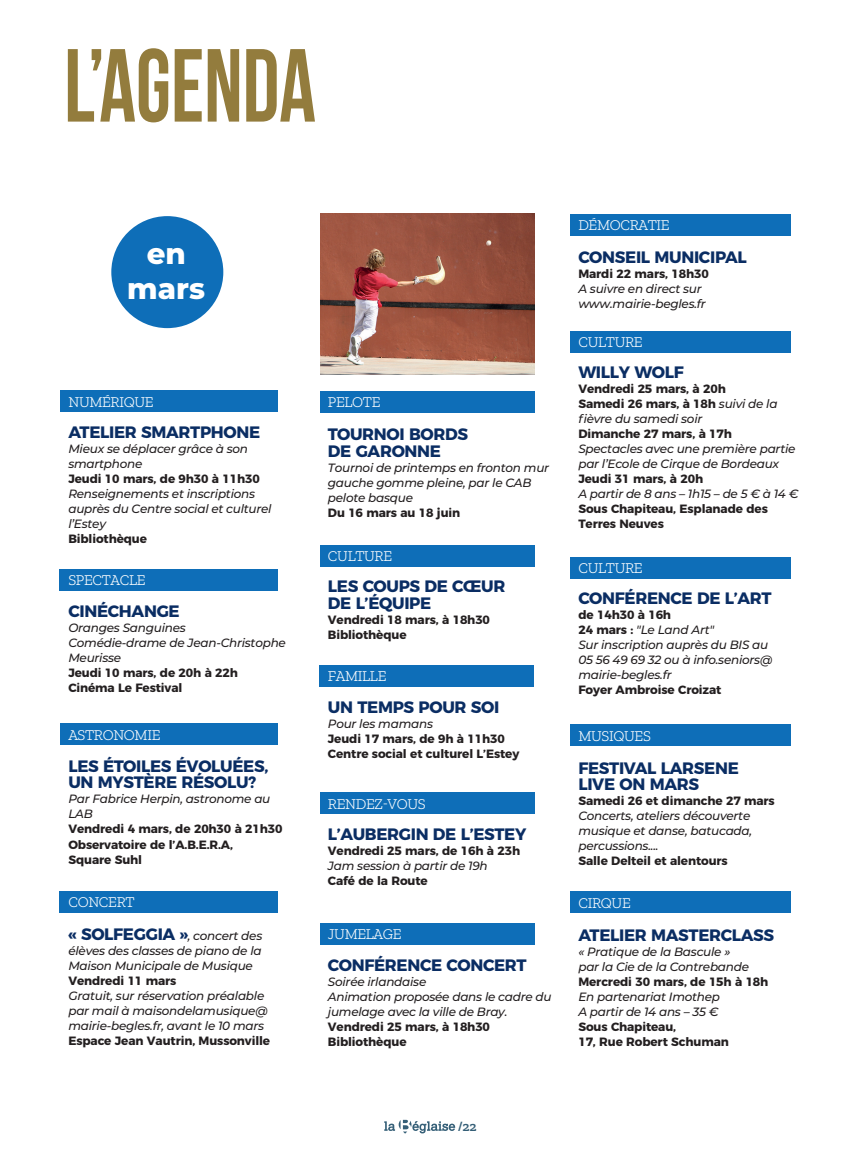
<style>
.page{position:relative;width:851px;height:1149px;background:#fff}
.page>*{position:absolute;margin:0;border:0;box-sizing:border-box;transform-origin:0 0}
.t1{font:700 103.5px "Bebas Neue";color:#937c3d;scale:.87 1}
.t2{font:800 29.25px "Montserrat";color:#fff}
.t3{font:700 16.5px "Montserrat";letter-spacing:-.02em;color:#0a2d63}
.t4{font:300 15px "Zilla Slab";letter-spacing:-.025em;color:#fff}
.t5{font:600 13.5px "Zilla Slab";color:#355f77}
.t6{font:italic 500 12px/15px "Montserrat";letter-spacing:-.02em;color:#231f20}
.t7{font:700 12px/15px "Montserrat";letter-spacing:-.01em;color:#231f20}
.s1{font-weight:500;font-style:italic;font-size:12px;color:#231f20}
.s2{font-weight:700;font-style:normal}
</style>
<div class="page">
<div style="left:319px;top:665px;width:215px;height:21px;background:#0e6eb8"></div>
<div style="left:60px;top:391px;width:218px;height:21px;background:#0e6eb8"></div>
<div style="left:59px;top:569px;width:219px;height:21px;background:#0e6eb8"></div>
<div style="left:60px;top:723px;width:218px;height:21px;background:#0e6eb8"></div>
<div style="left:320px;top:923px;width:214px;height:21px;background:#0e6eb8"></div>
<div style="left:570px;top:557px;width:220px;height:21px;background:#0e6eb8"></div>
<div style="left:320px;top:792px;width:214px;height:21px;background:#0e6eb8"></div>
<div style="left:59px;top:891px;width:219px;height:21px;background:#0e6eb8"></div>
<div style="left:320px;top:391px;width:214px;height:21px;background:#0e6eb8"></div>
<div style="left:570px;top:214px;width:220px;height:21px;background:#0e6eb8"></div>
<div style="left:570px;top:724px;width:220px;height:21px;background:#0e6eb8"></div>
<div style="left:320px;top:545px;width:214px;height:21px;background:#0e6eb8"></div>
<div style="left:569px;top:332px;width:221px;height:21px;background:#0e6eb8"></div>
<div style="left:570px;top:891px;width:220px;height:21px;background:#0e6eb8"></div>
<div style="left:111px;top:216px;width:112px;height:112px;background:#0e6eb8;border-radius:50%"></div>
<svg style="left:384px;top:1119px;width:71px;height:14px"></svg>
<img style="left:320px;top:213px;width:214px;height:161px">
<p class="t1" style="left:64px;top:29px;width:291px">L’AGENDA</p>
<p class="t2" style="left:147px;top:232px;width:41px">en</p>
<p class="t2" style="left:127px;top:267px;width:79px">mars</p>
<p class="t4" style="left:68px;top:393px;width:87px">NUMÉRIQUE</p>
<p class="t3" style="left:68px;top:418px;width:193px">ATELIER SMARTPHONE</p>
<p class="t6" style="left:68px;top:440px;width:181px">Mieux se déplacer grâce à son smartphone</p>
<p class="t7" style="left:68px;top:470px;width:193px">Jeudi 10 mars, de 9h30 à 11h30</p>
<p class="t6" style="left:68px;top:485px;width:205px">Renseignements et inscriptions auprès du Centre social et culturel l’Estey</p>
<p class="t7" style="left:68px;top:530px;width:80px">Bibliothèque</p>
<p class="t4" style="left:68px;top:572px;width:79px">SPECTACLE</p>
<p class="t3" style="left:68px;top:597px;width:113px">CINÉCHANGE</p>
<p class="t6" style="left:68px;top:619px;width:119px">Oranges Sanguines</p>
<p class="t6" style="left:68px;top:634px;width:219px">Comédie-drame de Jean-Christophe<br>Meurisse</p>
<p class="t7" style="left:68px;top:664px;width:171px">Jeudi 10 mars, de 20h à 22h</p>
<p class="t7" style="left:68px;top:679px;width:115px">Cinéma Le Festival</p>
<p class="t4" style="left:68px;top:727px;width:94px">ASTRONOMIE</p>
<p class="t3" style="left:68px;top:752px;width:201px">LES ÉTOILES ÉVOLUÉES,</p>
<p class="t3" style="left:68px;top:768px;width:189px">UN MYSTÈRE RÉSOLU?</p>
<p class="t6" style="left:68px;top:791px;width:203px">Par Fabrice Herpin, astronome au<br>LAB</p>
<p class="t7" style="left:68px;top:820px;width:216px">Vendredi 4 mars, de 20h30 à 21h30</p>
<p class="t7" style="left:68px;top:835px;width:166px">Observatoire de l’A.B.E.R.A,</p>
<p class="t7" style="left:68px;top:850px;width:75px">Square Suhl</p>
<p class="t4" style="left:68px;top:893px;width:68px">CONCERT</p>
<p class="t3" style="left:68px;top:920px;width:195px">« SOLFEGGIA »<span class="s1">, concert des</span></p>
<p class="t6" style="left:68px;top:942px;width:195px">élèves des classes de piano de la<br>Maison Municipale de Musique</p>
<p class="t7" style="left:68px;top:972px;width:109px">Vendredi 11 mars</p>
<p class="t6" style="left:68px;top:987px;width:201px">Gratuit, sur réservation préalable par mail à maisondelamusique@ mairie-begles.fr, avant le 10 mars</p>
<p class="t7" style="left:68px;top:1032px;width:203px">Espace Jean Vautrin, Mussonville</p>
<p class="t4" style="left:328px;top:394px;width:54px">PELOTE</p>
<p class="t3" style="left:328px;top:420px;width:142px">TOURNOI BORDS</p>
<p class="t3" style="left:328px;top:437px;width:115px">DE GARONNE</p>
<p class="t6" style="left:328px;top:459px;width:223px">Tournoi de printemps en fronton mur gauche gomme pleine, par le CAB pelote basque</p>
<p class="t7" style="left:328px;top:504px;width:134px">Du 16 mars au 18 juin</p>
<p class="t4" style="left:328px;top:547px;width:66px">CULTURE</p>
<p class="t3" style="left:328px;top:572px;width:179px">LES COUPS DE CŒUR</p>
<p class="t3" style="left:328px;top:589px;width:105px">DE L’ÉQUIPE</p>
<p class="t7" style="left:328px;top:610px;width:163px">Vendredi 18 mars, à 18h30</p>
<p class="t7" style="left:328px;top:625px;width:80px">Bibliothèque</p>
<p class="t4" style="left:328px;top:667px;width:60px">FAMILLE</p>
<p class="t3" style="left:328px;top:693px;width:173px">UN TEMPS POUR SOI</p>
<p class="t6" style="left:328px;top:715px;width:107px">Pour les mamans</p>
<p class="t7" style="left:328px;top:729px;width:178px">Jeudi 17 mars, de 9h à 11h30</p>
<p class="t7" style="left:328px;top:744px;width:193px">Centre social et culturel L’Estey</p>
<p class="t4" style="left:328px;top:795px;width:99px">RENDEZ-VOUS</p>
<p class="t3" style="left:328px;top:820px;width:200px">L’AUBERGIN DE L’ESTEY</p>
<p class="t7" style="left:328px;top:842px;width:194px">Vendredi 25 mars, de 16h à 23h</p>
<p class="t6" style="left:328px;top:857px;width:161px">Jam session à partir de 19h</p>
<p class="t7" style="left:328px;top:872px;width:101px">Café de la Route</p>
<p class="t4" style="left:328px;top:925px;width:75px">JUMELAGE</p>
<p class="t3" style="left:328px;top:951px;width:200px">CONFÉRENCE CONCERT</p>
<p class="t6" style="left:328px;top:973px;width:100px">Soirée irlandaise</p>
<p class="t6" style="left:328px;top:988px;width:225px">Animation proposée dans le cadre du jumelage avec la ville de Bray.</p>
<p class="t7" style="left:328px;top:1017px;width:163px">Vendredi 25 mars, à 18h30</p>
<p class="t7" style="left:328px;top:1032px;width:80px">Bibliothèque</p>
<p class="t4" style="left:578px;top:217px;width:93px">DÉMOCRATIE</p>
<p class="t3" style="left:578px;top:244px;width:170px">CONSEIL MUNICIPAL</p>
<p class="t7" style="left:578px;top:265px;width:132px">Mardi 22 mars, 18h30</p>
<p class="t6" style="left:578px;top:281px;width:125px">A suivre en direct sur</p>
<p class="t6" style="left:578px;top:296px;width:129px">www.mairie-begles.fr</p>
<p class="t4" style="left:578px;top:333px;width:66px">CULTURE</p>
<p class="t3" style="left:578px;top:359px;width:107px">WILLY WOLF</p>
<p class="t7" style="left:578px;top:380px;width:149px">Vendredi 25 mars, à 20h</p>
<p class="t6" style="left:578px;top:396px;width:201px"><span class="s2">Samedi 26 mars, à 18h</span> suivi de la fièvre du samedi soir</p>
<p class="t7" style="left:578px;top:425px;width:155px">Dimanche 27 mars, à 17h</p>
<p class="t6" style="left:578px;top:441px;width:218px">Spectacles avec une première partie par l’Ecole de Cirque de Bordeaux</p>
<p class="t7" style="left:578px;top:470px;width:126px">Jeudi 31 mars, à 20h</p>
<p class="t6" style="left:578px;top:486px;width:221px">A partir de 8 ans – 1h15 – de 5 € à 14 €</p>
<p class="t7" style="left:578px;top:500px;width:191px">Sous Chapiteau, Esplanade des<br>Terres Neuves</p>
<p class="t4" style="left:578px;top:559px;width:66px">CULTURE</p>
<p class="t3" style="left:578px;top:584px;width:195px">CONFÉRENCE DE L’ART</p>
<p class="t7" style="left:578px;top:606px;width:94px">de 14h30 à 16h</p>
<p class="t6" style="left:578px;top:622px;width:137px"><span class="s2">24 mars :</span> "Le Land Art"</p>
<p class="t6" style="left:578px;top:637px;width:195px">Sur inscription auprès du BIS au<br>05 56 49 69 32 ou à info.seniors@ mairie-begles.fr</p>
<p class="t7" style="left:578px;top:681px;width:144px">Foyer Ambroise Croizat</p>
<p class="t4" style="left:578px;top:727px;width:74px">MUSIQUES</p>
<p class="t3" style="left:578px;top:754px;width:162px">FESTIVAL LARSENE</p>
<p class="t3" style="left:578px;top:770px;width:122px">LIVE ON MARS</p>
<p class="t7" style="left:578px;top:792px;width:198px">Samedi 26 et dimanche 27 mars</p>
<p class="t6" style="left:578px;top:807px;width:173px">Concerts, ateliers découverte</p>
<p class="t6" style="left:578px;top:822px;width:175px">musique et danse, batucada,</p>
<p class="t6" style="left:578px;top:837px;width:82px">percussions....</p>
<p class="t7" style="left:578px;top:852px;width:151px">Salle Delteil et alentours</p>
<p class="t4" style="left:578px;top:894px;width:54px">CIRQUE</p>
<p class="t3" style="left:578px;top:920px;width:197px">ATELIER MASTERCLASS</p>
<p class="t6" style="left:578px;top:943px;width:153px">« Pratique de la Bascule »</p>
<p class="t6" style="left:578px;top:958px;width:172px">par la Cie de la Contrebande</p>
<p class="t7" style="left:578px;top:972px;width:191px">Mercredi 30 mars, de 15h à 18h</p>
<p class="t6" style="left:578px;top:988px;width:143px">En partenariat Imothep</p>
<p class="t6" style="left:578px;top:1003px;width:141px">A partir de 14 ans – 35 €</p>
<p class="t7" style="left:578px;top:1017px;width:99px">Sous Chapiteau,</p>
<p class="t7" style="left:578px;top:1032px;width:152px">17, Rue Robert Schuman</p>
<p class="t5" style="left:457px;top:1118px;width:20px">/22</p>
</div>
